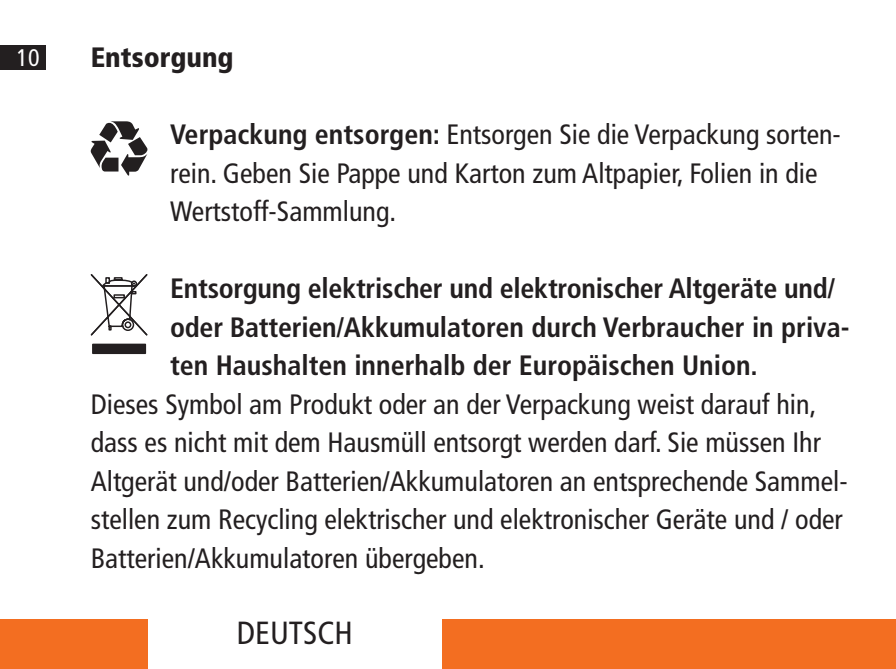
<style>
.page{position:relative;width:896px;height:669px;background:#fff}
.page>*{position:absolute;margin:0;border:0;box-sizing:border-box;transform-origin:0 0}
.t1{font:condensed 32px "Frutiger LT";color:#231f20}
.t2{font:condensed 28px/38.4px "Frutiger LT";color:#231f20}
.t3{font:700 condensed 28px/38.4px "Frutiger LT";color:#231f20}
.t4{font:900 condensed 28px "Frutiger LT";color:#231f20}
.t5{font:condensed 24px "Frutiger LT";color:#fff}
.s1{font-weight:700}
</style>
<div class="page">
<div style="left:0;top:45px;width:45px;height:24px;background:#231f20"></div>
<div style="left:93px;top:344px;width:52px;height:9px;background:#231f20"></div>
<div style="left:92px;top:344px;width:54px;height:10px;border:1px solid #231f20"></div>
<svg style="left:90px;top:274px;width:58px;height:62px"></svg>
<svg style="left:91px;top:121px;width:56px;height:55px"></svg>
<div style="left:0;top:620px;width:147px;height:49px;background:#f36e21"></div>
<div style="left:442px;top:620px;width:454px;height:49px;background:#f36e21"></div>
<p class="t5" style="left:17px;top:43px;width:25px">10</p>
<p class="t4" style="left:91px;top:41px;width:144px">Entsorgung</p>
<p class="t2" style="left:170px;top:115px;width:672px"><span class="s1">Verpackung entsorgen:</span> Entsorgen Sie die Verpackung sorten&shy;rein. Geben Sie Pappe und Karton zum Altpapier, Folien in die<br>Wertstoff-Sammlung.</p>
<p class="t3" style="left:170px;top:269px;width:681px">Entsorgung elektrischer und elektronischer Altgeräte und/ oder Batterien/Akkumulatoren durch Verbraucher in priva&shy;ten Haushalten innerhalb der Europäischen Union.</p>
<p class="t2" style="left:91px;top:385px;width:756px">Dieses Symbol am Produkt oder an der Verpackung weist darauf hin, dass es nicht mit dem Hausmüll entsorgt werden darf. Sie müssen Ihr Altgerät und/oder Batterien/Akkumulatoren an entsprechende Sammel&shy;stellen zum Recycling elektrischer und elektronischer Geräte und / oder Batterien/Akkumulatoren übergeben.</p>
<p class="t1" style="left:237px;top:614px;width:118px">DEUTSCH</p>
</div>
